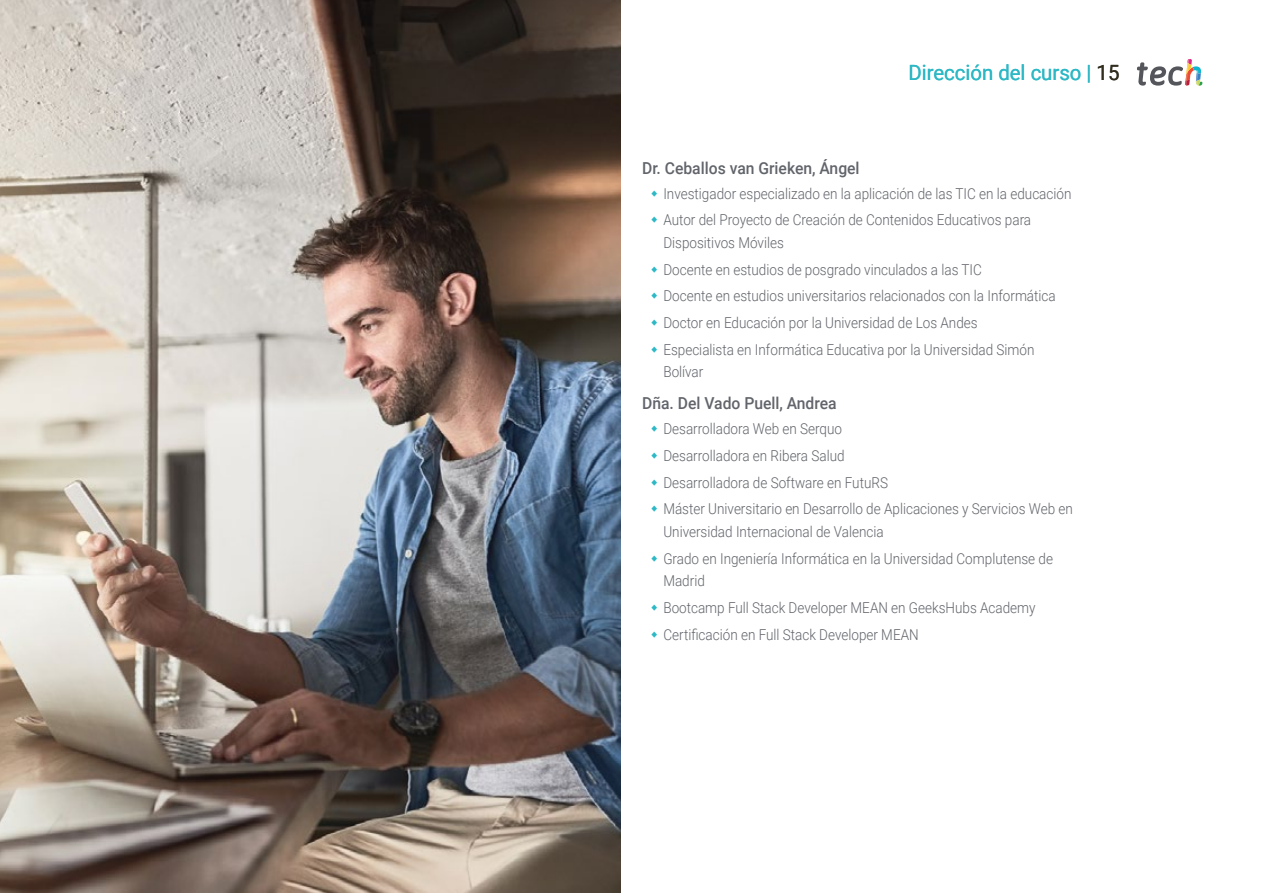
<style>
.page{position:relative;width:1263px;height:893px;background:#fff}
.page>*{position:absolute;margin:0;border:0;box-sizing:border-box;transform-origin:0 0}
.t1{font:21px "Roboto";color:#2db8c5}
.t2{font:500 16.5px "Roboto";color:#61646a;scale:.95 1}
.t3{font:300 15px/26.7px "Roboto";color:#61646a;scale:.9 1}
.s1{color:#312e20}
</style>
<div class="page">
<svg style="left:1137px;top:59px;width:65px;height:27px"></svg>
<img style="left:0;top:0;width:621px;height:893px">
<h1 class="t1" style="left:908px;top:57px;width:213px">Dirección del curso | <span class="s1">15</span></h1>
<p class="t2" style="left:642px;top:157px;width:230px">Dr. Ceballos van Grieken, Ángel</p>
<p class="t3" style="left:663px;top:179px;width:455px">Investigador especializado en la aplicación de las TIC en la educación<br>Autor del Proyecto de Creación de Contenidos Educativos para</p>
<p class="t3" style="left:663px;top:229px;width:437px">Dispositivos Móviles<br>Docente en estudios de posgrado vinculados a las TIC<br>Docente en estudios universitarios relacionados con la Informática Doctor en Educación por la Universidad de Los Andes<br>Especialista en Informática Educativa por la Universidad Simón</p>
<p class="t3" style="left:663px;top:358px;width:46px">Bolívar</p>
<p class="t2" style="left:642px;top:392px;width:206px">Dña. Del Vado Puell, Andrea</p>
<p class="t3" style="left:663px;top:415px;width:456px">Desarrolladora Web en Serquo<br>Desarrolladora en Ribera Salud<br>Desarrolladora de Software en FutuRS<br>Máster Universitario en Desarrollo de Aplicaciones y Servicios Web en</p>
<p class="t3" style="left:663px;top:517px;width:434px">Universidad Internacional de Valencia<br>Grado en Ingeniería Informática en la Universidad Complutense de</p>
<p class="t3" style="left:663px;top:567px;width:415px">Madrid<br>Bootcamp Full Stack Developer MEAN en GeeksHubs Academy<br>Certificación en Full Stack Developer MEAN</p>
</div>
